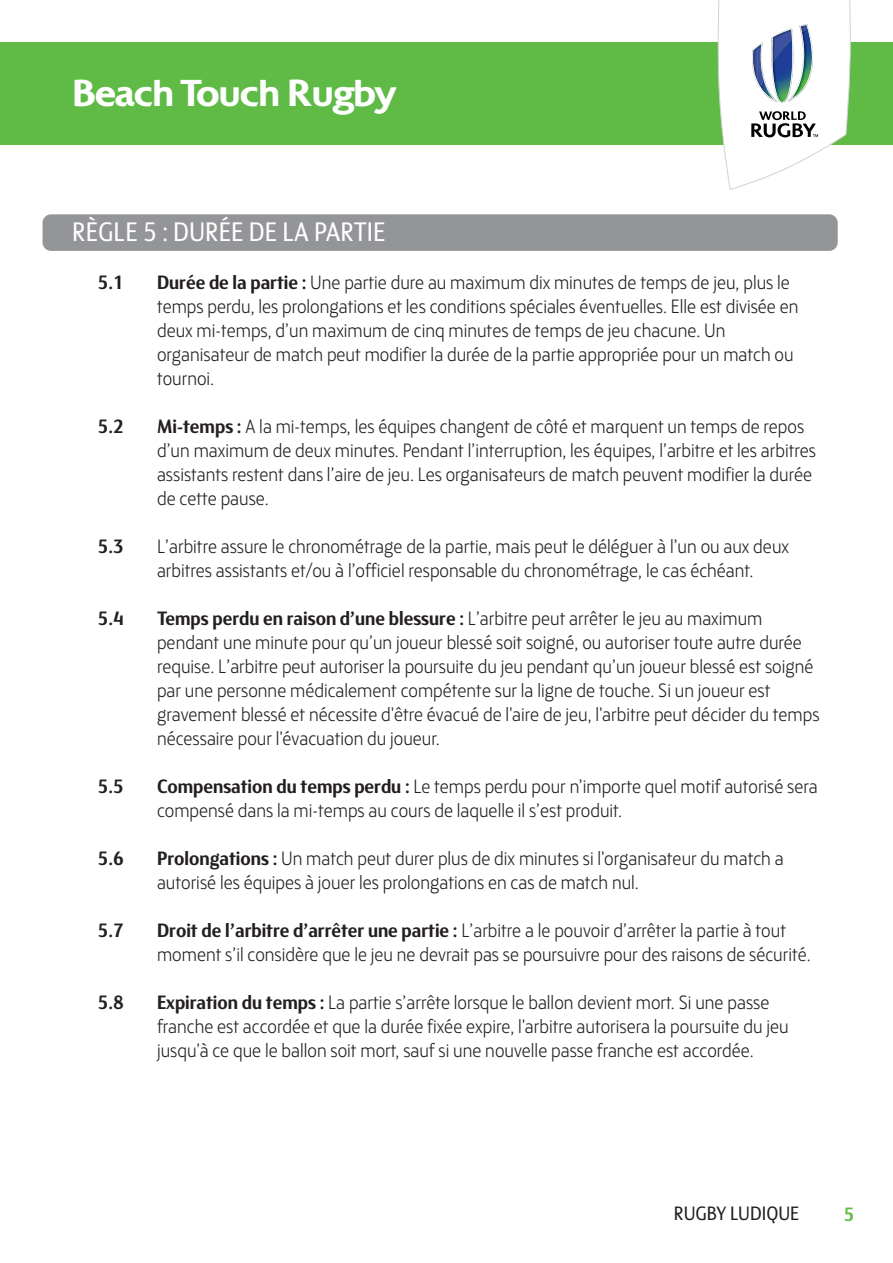
<style>
.page{position:relative;width:893px;height:1263px;background:#fff}
.page>*{position:absolute;margin:0;border:0;box-sizing:border-box;transform-origin:0 0}
.t1{font:700 39px "Colosseum";letter-spacing:-.035em;color:#fff}
.t2{font:27px "FS Blake";color:#fff;scale:.92 1}
.t3{font:300 19.5px/24px "FS Blake";color:#231f20;scale:.93 1}
.t4{font:700 19.5px "FS Blake";color:#231f20;scale:.93 1}
.t5{font:19.5px "FS Blake";color:#231f20;scale:.93 1}
.t6{font:700 19.5px "FS Blake";color:#60bb46;scale:.93 1}
.s1{font-weight:700}
</style>
<div class="page">
<div style="left:43px;top:214px;width:795px;height:37px;background:#939598;border-radius:9px"></div>
<div style="left:0;top:43px;width:893px;height:102px;background:#60bb46"></div>
<svg style="left:718px;top:0;width:132px;height:190px"></svg>
<h1 class="t1" style="left:72px;top:72px;width:326px">Beach Touch Rugby</h1>
<h2 class="t2" style="left:72px;top:223px;width:342px">RÈGLE 5 : DURÉE DE LA PARTIE</h2>
<p class="t4" style="left:98px;top:276px;width:30px">5.1</p>
<p class="t3" style="left:157px;top:273px;width:691px"><span class="s1">Durée de la partie :</span> Une partie dure au maximum dix minutes de temps de jeu, plus le temps perdu, les prolongations et les conditions spéciales éventuelles. Elle est divisée en deux mi-temps, d’un maximum de cinq minutes de temps de jeu chacune. Un organisateur de match peut modifier la durée de la partie appropriée pour un match ou tournoi.</p>
<p class="t4" style="left:98px;top:420px;width:30px">5.2</p>
<p class="t3" style="left:157px;top:417px;width:710px"><span class="s1">Mi-temps :</span> A la mi-temps, les équipes changent de côté et marquent un temps de repos d’un maximum de deux minutes. Pendant l’interruption, les équipes, l’arbitre et les arbitres assistants restent dans l’aire de jeu. Les organisateurs de match peuvent modifier la durée de cette pause.</p>
<p class="t4" style="left:98px;top:540px;width:30px">5.3</p>
<p class="t3" style="left:157px;top:537px;width:681px">L’arbitre assure le chronométrage de la partie, mais peut le déléguer à l’un ou aux deux arbitres assistants et/ou à l’officiel responsable du chronométrage, le cas échéant.</p>
<p class="t4" style="left:98px;top:612px;width:30px">5.4</p>
<p class="t3" style="left:157px;top:609px;width:714px"><span class="s1">Temps perdu en raison d’une blessure :</span> L’arbitre peut arrêter le jeu au maximum pendant une minute pour qu’un joueur blessé soit soigné, ou autoriser toute autre durée requise. L’arbitre peut autoriser la poursuite du jeu pendant qu’un joueur blessé est soigné par une personne médicalement compétente sur la ligne de touche. Si un joueur est gravement blessé et nécessite d'être évacué de l'aire de jeu, l'arbitre peut décider du temps nécessaire pour l'évacuation du joueur.</p>
<p class="t4" style="left:98px;top:780px;width:30px">5.5</p>
<p class="t3" style="left:157px;top:777px;width:712px"><span class="s1">Compensation du temps perdu :</span> Le temps perdu pour n’importe quel motif autorisé sera compensé dans la mi-temps au cours de laquelle il s’est produit.</p>
<p class="t4" style="left:98px;top:852px;width:30px">5.6</p>
<p class="t3" style="left:157px;top:849px;width:675px"><span class="s1">Prolongations :</span> Un match peut durer plus de dix minutes si l'organisateur du match a autorisé les équipes à jouer les prolongations en cas de match nul.</p>
<p class="t4" style="left:98px;top:924px;width:30px">5.7</p>
<p class="t3" style="left:157px;top:921px;width:704px"><span class="s1">Droit de l’arbitre d’arrêter une partie :</span> L’arbitre a le pouvoir d’arrêter la partie à tout moment s’il considère que le jeu ne devrait pas se poursuivre pour des raisons de sécurité.</p>
<p class="t4" style="left:98px;top:996px;width:30px">5.8</p>
<p class="t3" style="left:157px;top:993px;width:681px"><span class="s1">Expiration du temps :</span> La partie s’arrête lorsque le ballon devient mort. Si une passe franche est accordée et que la durée fixée expire, l'arbitre autorisera la poursuite du jeu jusqu'à ce que le ballon soit mort, sauf si une nouvelle passe franche est accordée.</p>
<p class="t5" style="left:674px;top:1206px;width:137px">RUGBY LUDIQUE</p>
<p class="t6" style="left:844px;top:1208px;width:13px">5</p>
</div>
